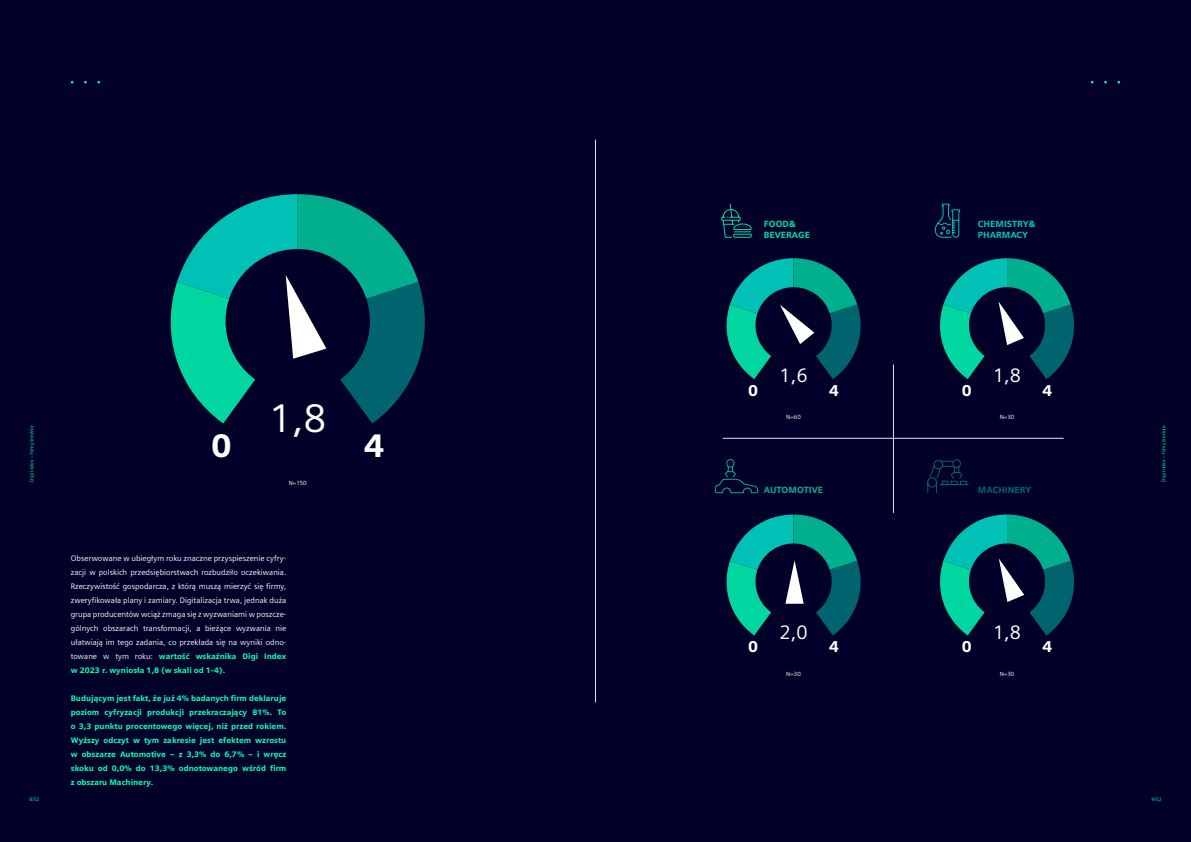
<style>
.page{position:relative;width:1191px;height:842px;background:#fff}
.page>*{position:absolute;margin:0;border:0;box-sizing:border-box;transform-origin:0 0}
.t1{font:39.9px "Siemens Sans";color:#fff}
.t2{font:900 32.6px "Siemens Sans";color:#fff}
.t3{font:19.4px "Siemens Sans";color:#fff}
.t4{font:900 15.8px "Siemens Sans";color:#fff}
.t5{font:900 9px/10.8px "Siemens Sans";color:#00c1b6}
.t6{font:900 9px/10.8px "Siemens Sans";color:#00d7a0}
.t7{font:900 9px "Siemens Sans";color:#00af8e}
.t8{font:900 9px "Siemens Sans";color:#00646e}
.t9{font:8px/14px "Siemens Sans";color:#fff;text-align:justify}
.t10{font:900 8px/14px "Siemens Sans";color:#00ffb9;text-align:justify}
.t11{font:6px "Siemens Sans";color:#fff}
.t12{font:5px "Siemens Sans";color:#00ffb9}
.s1{font-weight:900;color:#00ffb9}
</style>
<div class="page">
<div style="left:0;top:0;width:595px;height:842px;background:#000028"></div>
<div style="left:595px;top:0;width:596px;height:842px;background:#000028"></div>
<svg style="left:170px;top:194px;width:255px;height:229px"></svg>
<svg style="left:726px;top:258px;width:135px;height:121px"></svg>
<svg style="left:940px;top:258px;width:134px;height:121px"></svg>
<svg style="left:940px;top:514px;width:134px;height:121px"></svg>
<svg style="left:934px;top:203px;width:26px;height:35px"></svg>
<svg style="left:927px;top:459px;width:42px;height:34px"></svg>
<svg style="left:714px;top:459px;width:147px;height:176px"></svg>
<svg style="left:721px;top:203px;width:31px;height:35px"></svg>
<hr style="left:723px;top:438px;width:340px;height:1px;background:#e5e5e9">
<hr style="left:893px;top:364px;width:1px;height:149px;background:#e5e5e9">
<hr style="left:595px;top:140px;width:1px;height:562px;background:#e5e5e9">
<p class="t12" style="left:29px;top:482px;width:57px;rotate:-90deg">Digi Index – firmy średnie</p>
<p class="t12" style="left:29px;top:796px;width:11px">8/52</p>
<h1 class="t1" style="left:269px;top:396px;width:59px">1,8</h1>
<h2 class="t2" style="left:211px;top:426px;width:22px">0</h2>
<h2 class="t2" style="left:364px;top:426px;width:22px">4</h2>
<p class="t11" style="left:289px;top:480px;width:19px">N=150</p>
<p class="t9" style="left:71px;top:551px;width:217px">Obserwowane w ubiegłym roku znaczne przyspieszenie cyfry&shy;zacji w polskich przedsiębiorstwach rozbudziło oczekiwania.<br>Rzeczywistość gospodarcza, z którą muszą mierzyć się firmy, zweryfikowała plany i zamiary. Digitalizacja trwa, jednak duża grupa producentów wciąż zmaga się z wyzwaniami w poszcze&shy;gólnych obszarach transformacji, a bieżące wyzwania nie ułatwiają im tego zadania, co przekłada się na wyniki odno&shy;towane w tym roku: <span class="s1">wartość wskaźnika Digi Index w 2023 r. wyniosła 1,8 (w skali od 1-4).</span></p>
<p class="t10" style="left:71px;top:691px;width:217px">Budującym jest fakt, że już 4% badanych firm deklaruje poziom cyfryzacji produkcji przekraczający 81%. To o 3,3 punktu procentowego więcej, niż przed rokiem.<br>Wyższy odczyt w tym zakresie jest efektem wzrostu w obszarze Automotive – z 3,3% do 6,7% – i wręcz skoku od 0,0% do 13,3% odnotowanego wśród firm z obszaru Machinery.</p>
<p class="t6" style="left:764px;top:218px;width:48px">FOOD&amp;<br>BEVERAGE</p>
<p class="t5" style="left:978px;top:218px;width:59px">CHEMISTRY&amp;<br>PHARMACY</p>
<h3 class="t3" style="left:779px;top:365px;width:29px">1,6</h3>
<h3 class="t4" style="left:748px;top:381px;width:11px">0</h3>
<h3 class="t4" style="left:829px;top:381px;width:11px">4</h3>
<h3 class="t3" style="left:993px;top:365px;width:29px">1,8</h3>
<h3 class="t4" style="left:961px;top:381px;width:11px">0</h3>
<h3 class="t4" style="left:1042px;top:381px;width:11px">4</h3>
<p class="t11" style="left:786px;top:413px;width:16px">N=60</p>
<p class="t11" style="left:999px;top:413px;width:16px">N=30</p>
<p class="t7" style="left:764px;top:485px;width:61px">AUTOMOTIVE</p>
<p class="t8" style="left:978px;top:485px;width:55px">MACHINERY</p>
<h3 class="t3" style="left:779px;top:621px;width:29px">2,0</h3>
<h3 class="t4" style="left:748px;top:637px;width:11px">0</h3>
<h3 class="t4" style="left:829px;top:637px;width:11px">4</h3>
<h3 class="t3" style="left:993px;top:621px;width:29px">1,8</h3>
<h3 class="t4" style="left:961px;top:637px;width:11px">0</h3>
<h3 class="t4" style="left:1042px;top:637px;width:11px">4</h3>
<p class="t11" style="left:786px;top:671px;width:16px">N=30</p>
<p class="t11" style="left:999px;top:671px;width:16px">N=30</p>
<p class="t12" style="left:1161px;top:482px;width:57px;rotate:-90deg">Digi Index – firmy średnie</p>
<p class="t12" style="left:1151px;top:796px;width:11px">9/52</p>
</div>
